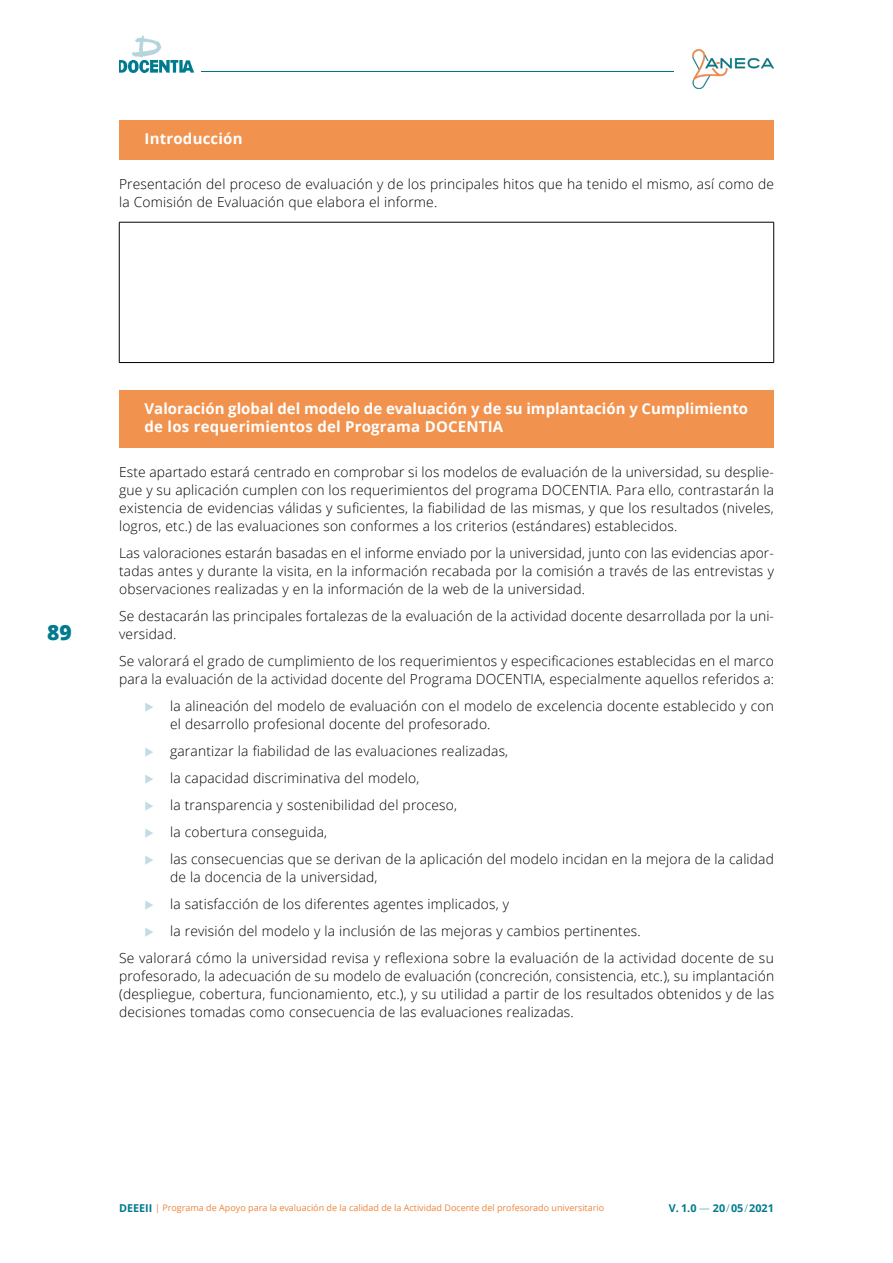
<style>
.page{position:relative;width:893px;height:1263px;background:#fff}
.page>*{position:absolute;margin:0;border:0;box-sizing:border-box;transform-origin:0 0}
.t1{font:800 21px "Open Sans";color:#007b8d}
.Objetivo_Descrip{font:700 15px/18px "Open Sans";color:#fff}
.Texto_Base{font:300 13.8px/18px "Open Sans";letter-spacing:.015em;color:#000}
.t2{font:700 10.8px "Open Sans";color:#007b8d}
.t3{font:9px "Open Sans";color:#ef843a}
.s1{font-weight:700;font-size:10.8px;color:#007b8d}
.s2{font-weight:300}
</style>
<div class="page">
<hr style="left:202px;top:71px;width:472px;height:1px;background:#007482">
<img style="left:692px;top:50px;width:82px;height:38px">
<img style="left:132px;top:35px;width:30px;height:23px">
<img style="left:119px;top:60px;width:75px;height:13px">
<div style="left:119px;top:121px;width:655px;height:39px;background:#f1924e"></div>
<hr style="left:119px;top:222px;width:655px;height:1px;background:#000">
<hr style="left:119px;top:222px;width:1px;height:140px;background:#000">
<hr style="left:773px;top:222px;width:1px;height:140px;background:#000">
<hr style="left:119px;top:362px;width:655px;height:1px;background:#000">
<div style="left:119px;top:391px;width:655px;height:57px;background:#f1924e"></div>
<p class="Objetivo_Descrip" style="left:145px;top:129px;width:100px">Introducción</p>
<p class="Texto_Base" style="left:119px;top:175px;width:656px">Presentación del proceso de evaluación y de los principales hitos que ha tenido el mismo, así como de la Comisión de Evaluación que elabora el informe.</p>
<h1 class="t1" style="left:47px;top:616px;width:26px">89</h1>
<p class="Objetivo_Descrip" style="left:145px;top:399px;width:605px">Valoración global del modelo de evaluación y de su implantación y Cumplimiento de los requerimientos del Programa DOCENTIA</p>
<p class="Texto_Base" style="left:119px;top:463px;width:656px;text-align:justify">Este apartado estará centrado en comprobar si los modelos de evaluación de la universidad, su desplie&shy;gue y su aplicación cumplen con los requerimientos del programa DOCENTIA. Para ello, contrastarán la existencia de evidencias válidas y suficientes, la fiabilidad de las mismas, y que los resultados (niveles, logros, etc.) de las evaluaciones son conformes a los criterios (estándares) establecidos.</p>
<p class="Texto_Base" style="left:119px;top:544px;width:656px;text-align:justify">Las valoraciones estarán basadas en el informe enviado por la universidad, junto con las evidencias apor&shy;tadas antes y durante la visita, en la información recabada por la comisión a través de las entrevistas y observaciones realizadas y en la información de la web de la universidad.</p>
<p class="Texto_Base" style="left:119px;top:607px;width:656px">Se destacarán las principales fortalezas de la evaluación de la actividad docente desarrollada por la uni&shy;versidad.</p>
<p class="Texto_Base" style="left:119px;top:652px;width:657px">Se valorará el grado de cumplimiento de los requerimientos y especificaciones establecidas en el marco para la evaluación de la actividad docente del Programa DOCENTIA, especialmente aquellos referidos a:</p>
<p class="Texto_Base" style="left:170px;top:697px;width:605px">la alineación del modelo de evaluación con el modelo de excelencia docente establecido y con el desarrollo profesional docente del profesorado.</p>
<p class="Texto_Base" style="left:170px;top:742px;width:340px">garantizar la fiabilidad de las evaluaciones realizadas,</p>
<p class="Texto_Base" style="left:170px;top:769px;width:251px">la capacidad discriminativa del modelo,</p>
<p class="Texto_Base" style="left:170px;top:796px;width:289px">la transparencia y sostenibilidad del proceso,</p>
<p class="Texto_Base" style="left:170px;top:823px;width:159px">la cobertura conseguida,</p>
<p class="Texto_Base" style="left:170px;top:850px;width:605px">las consecuencias que se derivan de la aplicación del modelo incidan en la mejora de la calidad de la docencia de la universidad,</p>
<p class="Texto_Base" style="left:170px;top:895px;width:341px">la satisfacción de los diferentes agentes implicados, y</p>
<p class="Texto_Base" style="left:170px;top:922px;width:472px">la revisión del modelo y la inclusión de las mejoras y cambios pertinentes.</p>
<p class="Texto_Base" style="left:119px;top:949px;width:657px;text-align:justify">Se valorará cómo la universidad revisa y reflexiona sobre la evaluación de la actividad docente de su profesorado, la adecuación de su modelo de evaluación (concreción, consistencia, etc.), su implantación (despliegue, cobertura, funcionamiento, etc.), y su utilidad a partir de los resultados obtenidos y de las decisiones tomadas como consecuencia de las evaluaciones realizadas.</p>
<p class="t3" style="left:119px;top:1201px;width:487px"><span class="s1">DEEEII</span> | Programa de Apoyo para la evaluación de la calidad de la Actividad Docente del profesorado universitario</p>
<p class="t2" style="left:669px;top:1200px;width:107px">V. 1.0 <span class="s2">—</span> 20 <span class="s2">/</span> 05 <span class="s2">/</span> 2021</p>
</div>
